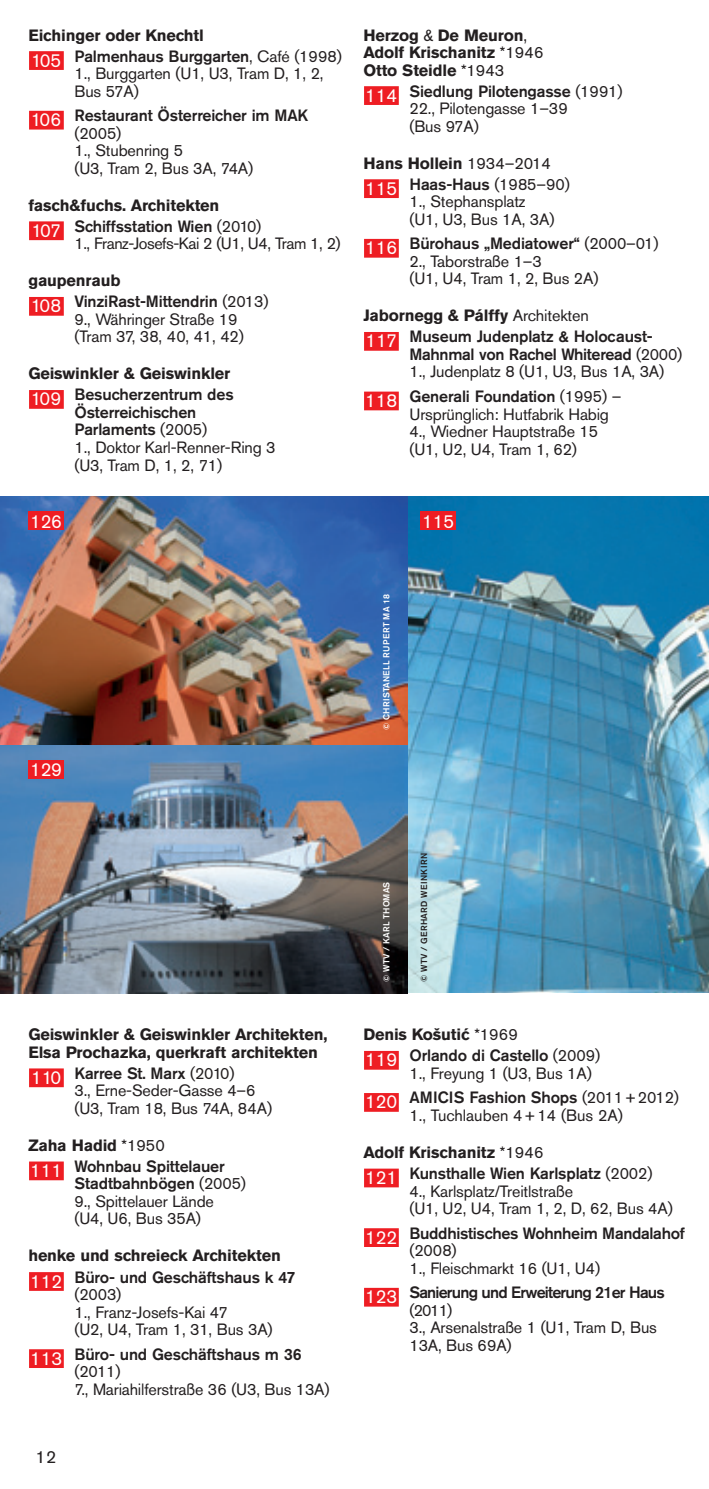
<style>
.page{position:relative;width:709px;height:1489px;background:#fff}
.page>*{position:absolute;margin:0;border:0;box-sizing:border-box;transform-origin:0 0}
.t1{font:18.75px "Akzidenz Grotesk Pro";letter-spacing:-.01em;color:#fff}
.t2{font:17.5px "Akzidenz Grotesk Pro";color:#231f20}
.t3{font:16.25px/17.5px "Akzidenz Grotesk Pro";letter-spacing:-.01em;color:#231f20}
.t4{font:700 16.25px/21px "Akzidenz Grotesk Pro";letter-spacing:-.01em;color:#231f20}
.t5{font:500 16.25px/21px "Akzidenz Grotesk Pro";letter-spacing:-.01em;color:#231f20}
.t6{font:16.25px "Akzidenz Grotesk Pro";letter-spacing:-.03em;color:#231f20}
.t7{font:500 8.75px "Akzidenz Grotesk Pro";letter-spacing:.03em;color:#fff}
.t8{font:500 8.75px "Akzidenz Grotesk Pro";letter-spacing:.05em;color:#231f20}
.t9{font:500 8.75px "Akzidenz Grotesk Pro";letter-spacing:.01em;color:#fff}
.s1{font-weight:400;font-size:18.75px;color:#fff}
.s2{font-weight:500}
.s3{font-weight:400}
.s4{font-size:18.75px;color:#fff}
.s5{font-weight:700}
</style>
<div class="page">
<img style="left:407px;top:496px;width:302px;height:496px">
<div style="left:29px;top:51px;width:35px;height:19px;background:#ee1d23"></div>
<div style="left:29px;top:111px;width:35px;height:18px;background:#ee1d23"></div>
<div style="left:29px;top:221px;width:35px;height:19px;background:#ee1d23"></div>
<div style="left:29px;top:297px;width:35px;height:19px;background:#ee1d23"></div>
<div style="left:29px;top:390px;width:35px;height:19px;background:#ee1d23"></div>
<div style="left:364px;top:86px;width:35px;height:19px;background:#ee1d23"></div>
<div style="left:364px;top:179px;width:35px;height:19px;background:#ee1d23"></div>
<div style="left:364px;top:239px;width:35px;height:19px;background:#ee1d23"></div>
<div style="left:364px;top:332px;width:35px;height:19px;background:#ee1d23"></div>
<div style="left:364px;top:391px;width:35px;height:19px;background:#ee1d23"></div>
<div style="left:364px;top:1050px;width:35px;height:19px;background:#ee1d23"></div>
<div style="left:364px;top:1092px;width:35px;height:19px;background:#ee1d23"></div>
<div style="left:364px;top:1168px;width:35px;height:19px;background:#ee1d23"></div>
<div style="left:364px;top:1228px;width:35px;height:18px;background:#ee1d23"></div>
<div style="left:364px;top:1287px;width:35px;height:19px;background:#ee1d23"></div>
<div style="left:29px;top:1068px;width:35px;height:19px;background:#ee1d23"></div>
<div style="left:29px;top:1161px;width:35px;height:19px;background:#ee1d23"></div>
<div style="left:29px;top:1271px;width:35px;height:19px;background:#ee1d23"></div>
<div style="left:29px;top:1349px;width:35px;height:18px;background:#ee1d23"></div>
<img style="left:0;top:744px;width:407px;height:248px">
<div style="left:28px;top:759px;width:36px;height:19px;background:#ee1d23"></div>
<img style="left:0;top:496px;width:407px;height:248px">
<div style="left:28px;top:511px;width:36px;height:19px;background:#ee1d23"></div>
<div style="left:420px;top:511px;width:36px;height:19px;background:#ee1d23"></div>
<p class="t4" style="left:28px;top:24px;width:315px">Eichinger oder Knechtl<br><span class="s1">105</span> <span class="s2">Palmenhaus Burggarten</span><span class="s3">, Café (1998)</span></p>
<p class="t3" style="left:74px;top:65px;width:251px">1., Burggarten (U1, U3, Tram D, 1, 2,<br>Bus 57A)</p>
<p class="t3" style="left:74px;top:107px;width:235px;text-indent:-44px"><span class="s4">106</span> <span class="s2">Restaurant Österreicher im MAK </span>(2005)<br>1., Stubenring 5<br>(U3, Tram 2, Bus 3A, 74A)</p>
<p class="t4" style="left:28px;top:194px;width:234px">fasch&amp;fuchs. Architekten<br><span class="s1">107</span> <span class="s2">Schiffsstation Wien</span> <span class="s3">(2010)</span></p>
<p class="t6" style="left:74px;top:233px;width:268px">1., Franz-Josefs-Kai 2 (U1, U4, Tram 1, 2)</p>
<p class="t5" style="left:28px;top:270px;width:242px"><span class="s5">gaupenraub<br></span><span class="s1">108</span> VinziRast-Mittendrin <span class="s3">(2013)</span></p>
<p class="t3" style="left:74px;top:310px;width:171px">9., Währinger Straße 19 (Tram 37, 38, 40, 41, 42)</p>
<p class="t4" style="left:28px;top:363px;width:207px">Geiswinkler &amp; Geiswinkler<br><span class="s1">109</span> <span class="s2">Besucherzentrum des</span></p>
<p class="t3" style="left:74px;top:403px;width:203px"><span class="s2">Österreichischen<br>Parlaments</span> (2005)<br>1., Doktor Karl-Renner-Ring 3 (U3, Tram D, 1, 2, 71)</p>
<p class="t1" style="left:30px;top:509px;width:34px">126</p>
<p class="t4" style="left:363px;top:26px;width:182px;line-height:17.5px">Herzog <span class="s3">&amp;</span> De Meuron<span class="s3">,<br></span>Adolf Krischanitz <span class="s3">*1946<br></span>Otto Steidle <span class="s3">*1943</span></p>
<p class="t3" style="left:409px;top:82px;width:215px;text-indent:-44px"><span class="s4">114</span> <span class="s2">Siedlung Pilotengasse</span> (1991)<br>22., Pilotengasse 1–39<br>(Bus 97A)</p>
<p class="t3" style="left:363px;top:152px;width:208px;line-height:21px"><span class="s5">Hans Hollein</span> 1934–2014<br><span class="s4">115</span> <span class="s2">Haas-Haus</span> (1985–90)</p>
<p class="t3" style="left:409px;top:193px;width:146px">1., Stephansplatz (U1, U3, Bus 1A, 3A)</p>
<p class="t3" style="left:409px;top:235px;width:250px;text-indent:-44px"><span class="s4">116</span> <span class="s2">Bürohaus „Mediatower“</span> (2000–01)<br>2., Taborstraße 1–3<br>(U1, U4, Tram 1, 2, Bus 2A)</p>
<p class="t5" style="left:363px;top:305px;width:291px"><span class="s5">Jabornegg &amp; Pálffy</span> <span class="s3">Architekten<br></span><span class="s1">117</span> Museum Judenplatz &amp; Holocaust-</p>
<p class="t3" style="left:409px;top:345px;width:274px"><span class="s2">Mahnmal von Rachel Whiteread</span> (2000)<br>1., Judenplatz 8 (U1, U3, Bus 1A, 3A)</p>
<p class="t3" style="left:409px;top:387px;width:213px;text-indent:-44px"><span class="s4">118</span> <span class="s2">Generali Foundation</span> (1995) –<br>Ursprünglich: Hutfabrik Habig<br>4., Wiedner Hauptstraße 15 (U1, U2, U4, Tram 1, 62)</p>
<p class="t1" style="left:422px;top:509px;width:34px">115</p>
<p class="t1" style="left:30px;top:757px;width:34px">129</p>
<p class="t7" style="left:381px;top:730px;width:137px;rotate:-90deg">© CHRISTANELL RUPERT MA 18</p>
<p class="t4" style="left:28px;top:1025px;width:301px;line-height:17.5px">Geiswinkler &amp; Geiswinkler Architekten,<br>Elsa Prochazka, querkraft architekten</p>
<p class="t3" style="left:74px;top:1064px;width:199px;text-indent:-43px"><span class="s4">110</span> <span class="s2">Karree St. Marx</span> (2010)<br>3., Erne-Seder-Gasse 4–6 (U3, Tram 18, Bus 74A, 84A)</p>
<p class="t5" style="left:28px;top:1134px;width:198px"><span class="s5">Zaha Hadid</span> <span class="s3">*1950<br></span><span class="s1">111</span> Wohnbau Spittelauer</p>
<p class="t3" style="left:74px;top:1174px;width:173px"><span class="s2">Stadtbahnbögen</span> (2005)<br>9., Spittelauer Lände (U4, U6, Bus 35A)</p>
<p class="t4" style="left:28px;top:1244px;width:269px">henke und schreieck Architekten<br><span class="s1">112</span> <span class="s2">Büro- und Geschäftshaus k 47</span></p>
<p class="t3" style="left:74px;top:1285px;width:200px">(2003)<br>1., Franz-Josefs-Kai 47<br>(U2, U4, Tram 1, 31, Bus 3A)</p>
<p class="t3" style="left:74px;top:1344px;width:257px;text-indent:-44px"><span class="s4">113</span> <span class="s2">Büro- und Geschäftshaus m 36 </span>(2011)<br>7., Mariahilferstraße 36 (U3, Bus 13A)</p>
<p class="t2" style="left:35px;top:1444px;width:22px">12</p>
<p class="t9" style="left:381px;top:982px;width:102px;rotate:-90deg">© WTV / KARL THOMAS</p>
<p class="t8" style="left:418px;top:982px;width:130px;rotate:-90deg">© WTV / GERHARD WEINKIRN</p>
<p class="t5" style="left:363px;top:1023px;width:238px"><span class="s5">Denis Košutić</span> <span class="s3">*1969<br></span><span class="s1">119</span> Orlando di Castello <span class="s3">(2009)</span></p>
<p class="t3" style="left:365px;top:1060px;width:315px;line-height:24.5px;text-indent:44px">1., Freyung 1 (U3, Bus 1A)<br><span class="s4">120</span> <span class="s2">AMICIS Fashion Shops</span> (2011+2012)</p>
<p class="t3" style="left:409px;top:1106px;width:215px">1., Tuchlauben 4+14 (Bus 2A)</p>
<p class="t5" style="left:363px;top:1141px;width:290px"><span class="s5">Adolf Krischanitz</span> <span class="s3">*1946<br></span><span class="s1">121</span> Kunsthalle Wien Karlsplatz <span class="s3">(2002)</span></p>
<p class="t3" style="left:409px;top:1181px;width:265px">4., Karlsplatz/Treitlstraße<br>(U1, U2, U4, Tram 1, 2, D, 62, Bus 4A)</p>
<p class="t5" style="left:409px;top:1223px;width:277px;line-height:17.5px;text-indent:-44px"><span class="s1">122</span> Buddhistisches Wohnheim Mandalahof <span class="s3">(2008)<br>1., Fleischmarkt 16 (U1, U4)</span></p>
<p class="t3" style="left:409px;top:1283px;width:257px;text-indent:-44px"><span class="s4">123</span> <span class="s2">Sanierung und Erweiterung 21er Haus </span>(2011)<br>3., Arsenalstraße 1 (U1, Tram D, Bus<br>13A, Bus 69A)</p>
</div>
